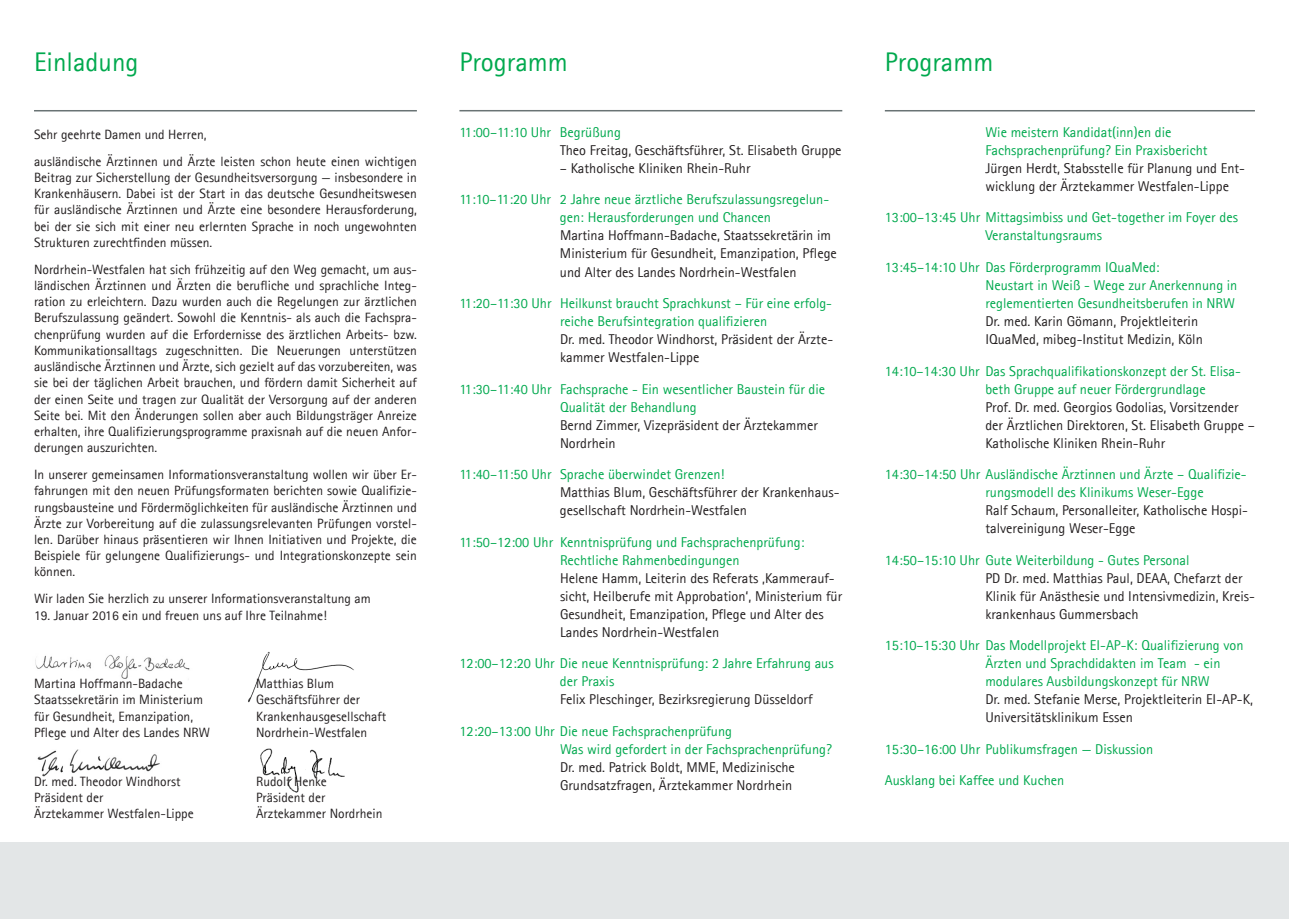
<style>
.page{position:relative;width:1289px;height:919px;background:#fff}
.page>*{position:absolute;margin:0;border:0;box-sizing:border-box;transform-origin:0 0}
.Laufschrift{font:27px "Agfa Rotis Sans Serif";color:#00a94e}
.Laufschrift-2{font:14.25px/18px "Agfa Rotis Sans Serif";color:#00a94e}
.Laufschrift-3{font:14.25px/18px "Agfa Rotis Sans Serif";color:#231f20}
.Laufschrift-4{font:13.5px/16.2px "Agfa Rotis Sans Serif";color:#231f20;text-align:justify}
.s1{color:#00a94e}
.s2{color:#231f20}
</style>
<div class="page">
<img style="left:35px;top:654px;width:155px;height:25px">
<img style="left:248px;top:651px;width:106px;height:52px">
<img style="left:260px;top:748px;width:85px;height:45px">
<img style="left:37px;top:749px;width:123px;height:27px">
<hr style="left:34px;top:110px;width:383px;height:1px;background:#697374">
<hr style="left:884px;top:110px;width:370px;height:1px;background:#697374">
<hr style="left:459px;top:110px;width:383px;height:1px;background:#697374">
<div style="left:1px;top:842px;width:1287px;height:76px;background:#e3e6e7"></div>
<p class="Laufschrift" style="left:34px;top:46px;width:106px">Einladung</p>
<p class="Laufschrift" style="left:459px;top:46px;width:110px">Programm</p>
<p class="Laufschrift" style="left:884px;top:46px;width:110px">Programm</p>
<p class="Laufschrift-4" style="left:34px;top:126px;width:174px">Sehr geehrte Damen und Herren,</p>
<p class="Laufschrift-4" style="left:34px;top:153px;width:384px">ausländische Ärztinnen und Ärzte leisten schon heute einen wichtigen Beitrag zur Sicherstellung der Gesundheitsversorgung — insbesondere in Krankenhäusern. Dabei ist der Start in das deutsche Gesundheitswesen für ausländische Ärztinnen und Ärzte eine besondere Herausforderung, bei der sie sich mit einer neu erlernten Sprache in noch ungewohnten Strukturen zurechtfinden müssen.</p>
<p class="Laufschrift-4" style="left:34px;top:261px;width:384px">Nordrhein-Westfalen hat sich frühzeitig auf den Weg gemacht, um aus&shy;ländischen Ärztinnen und Ärzten die berufliche und sprachliche Integ&shy;ration zu erleichtern. Dazu wurden auch die Regelungen zur ärztlichen Berufszulassung geändert. Sowohl die Kenntnis- als auch die Fachspra&shy;chenprüfung wurden auf die Erfordernisse des ärztlichen Arbeits- bzw.<br>Kommunikationsalltags zugeschnitten. Die Neuerungen unterstützen ausländische Ärztinnen und Ärzte, sich gezielt auf das vorzubereiten, was sie bei der täglichen Arbeit brauchen, und fördern damit Sicherheit auf der einen Seite und tragen zur Qualität der Versorgung auf der anderen Seite bei. Mit den Änderungen sollen aber auch Bildungsträger Anreize erhalten, ihre Qualifizierungsprogramme praxisnah auf die neuen Anfor&shy;derungen auszurichten.</p>
<p class="Laufschrift-4" style="left:34px;top:466px;width:384px">In unserer gemeinsamen Informationsveranstaltung wollen wir über Er&shy;fahrungen mit den neuen Prüfungsformaten berichten sowie Qualifizie&shy;rungsbausteine und Fördermöglichkeiten für ausländische Ärztinnen und Ärzte zur Vorbereitung auf die zulassungsrelevanten Prüfungen vorstel&shy;len. Darüber hinaus präsentieren wir Ihnen Initiativen und Projekte, die Beispiele für gelungene Qualifizierungs- und Integrationskonzepte sein können.</p>
<p class="Laufschrift-4" style="left:34px;top:590px;width:338px">Wir laden Sie herzlich zu unserer Informationsveranstaltung am</p>
<p class="Laufschrift-4" style="left:34px;top:607px;width:294px">19. Januar 2016 ein und freuen uns auf Ihre Teilnahme!</p>
<p class="Laufschrift-4" style="left:34px;top:675px;width:150px">Martina Hoffmann-Badache</p>
<p class="Laufschrift-4" style="left:256px;top:675px;width:79px">Matthias Blum</p>
<p class="Laufschrift-4" style="left:34px;top:691px;width:170px">Staatssekretärin im Ministerium</p>
<p class="Laufschrift-4" style="left:256px;top:691px;width:105px">Geschäftsführer der</p>
<p class="Laufschrift-4" style="left:34px;top:707px;width:160px">für Gesundheit, Emanzipation,</p>
<p class="Laufschrift-4" style="left:256px;top:707px;width:131px">Krankenhausgesellschaft</p>
<p class="Laufschrift-4" style="left:34px;top:724px;width:177px">Pflege und Alter des Landes NRW</p>
<p class="Laufschrift-4" style="left:256px;top:724px;width:113px">Nordrhein-Westfalen</p>
<p class="Laufschrift-4" style="left:34px;top:772px;width:148px">Dr. med. Theodor Windhorst</p>
<p class="Laufschrift-4" style="left:256px;top:772px;width:72px">Rudolf Henke</p>
<p class="Laufschrift-4" style="left:34px;top:788px;width:71px">Präsident der</p>
<p class="Laufschrift-4" style="left:256px;top:788px;width:71px">Präsident der</p>
<p class="Laufschrift-4" style="left:34px;top:805px;width:161px">Ärztekammer Westfalen-Lippe</p>
<p class="Laufschrift-4" style="left:256px;top:805px;width:128px">Ärztekammer Nordrhein</p>
<p class="Laufschrift-2" style="left:459px;top:123px;width:163px">11:00–11:10 Uhr Begrüßung</p>
<p class="Laufschrift-3" style="left:560px;top:141px;width:283px">Theo Freitag, Geschäftsführer, St. Elisabeth Gruppe</p>
<p class="Laufschrift-3" style="left:560px;top:159px;width:192px">– Katholische Kliniken Rhein-Ruhr</p>
<p class="Laufschrift-2" style="left:560px;top:190px;width:271px;text-indent:-100px">11:10–11:20 Uhr 2 Jahre neue ärztliche Berufszulassungsregelun&shy;gen: Herausforderungen und Chancen</p>
<p class="Laufschrift-3" style="left:560px;top:226px;width:278px">Martina Hoffmann-Badache, Staatssekretärin im<br>Ministerium für Gesundheit, Emanzipation, Pflege und Alter des Landes Nordrhein-Westfalen</p>
<p class="Laufschrift-2" style="left:459px;top:294px;width:374px">11:20–11:30 Uhr Heilkunst braucht Sprachkunst – Für eine erfolg-</p>
<p class="Laufschrift-2" style="left:560px;top:312px;width:209px">reiche Berufsintegration qualifizieren</p>
<p class="Laufschrift-3" style="left:560px;top:330px;width:275px">Dr. med. Theodor Windhorst, Präsident der Ärzte&shy;kammer Westfalen-Lippe</p>
<p class="Laufschrift-2" style="left:459px;top:379px;width:367px">11:30–11:40 Uhr Fachsprache - Ein wesentlicher Baustein für die</p>
<p class="Laufschrift-2" style="left:560px;top:397px;width:138px">Qualität der Behandlung</p>
<p class="Laufschrift-3" style="left:560px;top:415px;width:259px">Bernd Zimmer, Vizepräsident der Ärztekammer</p>
<p class="Laufschrift-3" style="left:560px;top:433px;width:57px">Nordrhein</p>
<p class="Laufschrift-2" style="left:459px;top:465px;width:266px">11:40–11:50 Uhr Sprache überwindet Grenzen!</p>
<p class="Laufschrift-3" style="left:560px;top:483px;width:281px">Matthias Blum, Geschäftsführer der Krankenhaus&shy;gesellschaft Nordrhein-Westfalen</p>
<p class="Laufschrift-2" style="left:459px;top:532px;width:346px">11:50–12:00 Uhr Kenntnisprüfung und Fachsprachenprüfung:</p>
<p class="Laufschrift-2" style="left:560px;top:550px;width:181px">Rechtliche Rahmenbedingungen</p>
<p class="Laufschrift-3" style="left:560px;top:568px;width:276px">Helene Hamm, Leiterin des Referats ‚Kammerauf-</p>
<p class="Laufschrift-3" style="left:560px;top:586px;width:284px">sicht, Heilberufe mit Approbation‘, Ministerium für</p>
<p class="Laufschrift-3" style="left:560px;top:604px;width:265px">Gesundheit, Emanzipation, Pflege und Alter des</p>
<p class="Laufschrift-3" style="left:560px;top:622px;width:161px">Landes Nordrhein-Westfalen</p>
<p class="Laufschrift-2" style="left:560px;top:654px;width:275px;text-indent:-100px">12:00–12:20 Uhr Die neue Kenntnisprüfung: 2 Jahre Erfahrung aus der Praxis</p>
<p class="Laufschrift-3" style="left:560px;top:690px;width:254px">Felix Pleschinger, Bezirksregierung Düsseldorf</p>
<p class="Laufschrift-2" style="left:459px;top:721px;width:274px">12:20–13:00 Uhr Die neue Fachsprachenprüfung</p>
<p class="Laufschrift-2" style="left:560px;top:739px;width:273px">Was wird gefordert in der Fachsprachenprüfung?</p>
<p class="Laufschrift-3" style="left:560px;top:757px;width:236px">Dr. med. Patrick Boldt, MME, Medizinische<br>Grundsatzfragen, Ärztekammer Nordrhein</p>
<p class="Laufschrift-2" style="left:985px;top:123px;width:224px">Wie meistern Kandidat(inn)en die<br>Fachsprachenprüfung? Ein Praxisbericht</p>
<p class="Laufschrift-3" style="left:985px;top:159px;width:261px">Jürgen Herdt, Stabsstelle für Planung und Ent-</p>
<p class="Laufschrift-3" style="left:985px;top:177px;width:245px">wicklung der Ärztekammer Westfalen-Lippe</p>
<p class="Laufschrift-2" style="left:985px;top:208px;width:254px;text-indent:-100px">13:00–13:45 Uhr Mittagsimbiss und Get-together im Foyer des<br>Veranstaltungsraums</p>
<p class="Laufschrift-2" style="left:884px;top:258px;width:276px">13:45–14:10 Uhr Das Förderprogramm IQuaMed:</p>
<p class="Laufschrift-2" style="left:985px;top:276px;width:253px">Neustart in Weiß - Wege zur Anerkennung in reglementierten Gesundheitsberufen in NRW</p>
<p class="Laufschrift-3" style="left:985px;top:312px;width:214px">Dr. med. Karin Gömann, Projektleiterin</p>
<p class="Laufschrift-3" style="left:985px;top:330px;width:219px">IQuaMed, mibeg-Institut Medizin, Köln</p>
<p class="Laufschrift-2" style="left:985px;top:361px;width:257px;text-indent:-100px">14:10–14:30 Uhr Das Sprachqualifikationskonzept der St. Elisa&shy;beth Gruppe auf neuer Fördergrundlage</p>
<p class="Laufschrift-3" style="left:985px;top:397px;width:271px">Prof. Dr. med. Georgios Godolias, Vorsitzender der Ärztlichen Direktoren, St. Elisabeth Gruppe –<br>Katholische Kliniken Rhein-Ruhr</p>
<p class="Laufschrift-2" style="left:985px;top:465px;width:263px;text-indent:-100px">14:30–14:50 Uhr Ausländische Ärztinnen und Ärzte – Qualifizie&shy;rungsmodell des Klinikums Weser-Egge</p>
<p class="Laufschrift-3" style="left:985px;top:501px;width:264px">Ralf Schaum, Personalleiter, Katholische Hospi&shy;talvereinigung Weser-Egge</p>
<p class="Laufschrift-3" style="left:985px;top:550px;width:271px;text-indent:-100px"><span class="s1">14:50–15:10 Uhr Gute Weiterbildung - Gutes Personal<br></span>PD Dr. med. Matthias Paul, DEAA, Chefarzt der Klinik für Anästhesie und Intensivmedizin, Kreis&shy;krankenhaus Gummersbach</p>
<p class="Laufschrift-2" style="left:985px;top:636px;width:269px;text-indent:-100px">15:10–15:30 Uhr Das Modellprojekt EI-AP-K: Qualifizierung von Ärzten und Sprachdidakten im Team - ein modulares Ausbildungskonzept für NRW<br><span class="s2">Dr. med. Stefanie Merse, Projektleiterin EI-AP-K, Universitätsklinikum Essen</span></p>
<p class="Laufschrift-2" style="left:884px;top:739px;width:270px">15:30–16:00 Uhr Publikumsfragen — Diskussion</p>
<p class="Laufschrift-2" style="left:884px;top:771px;width:181px">Ausklang bei Kaffee und Kuchen</p>
</div>
